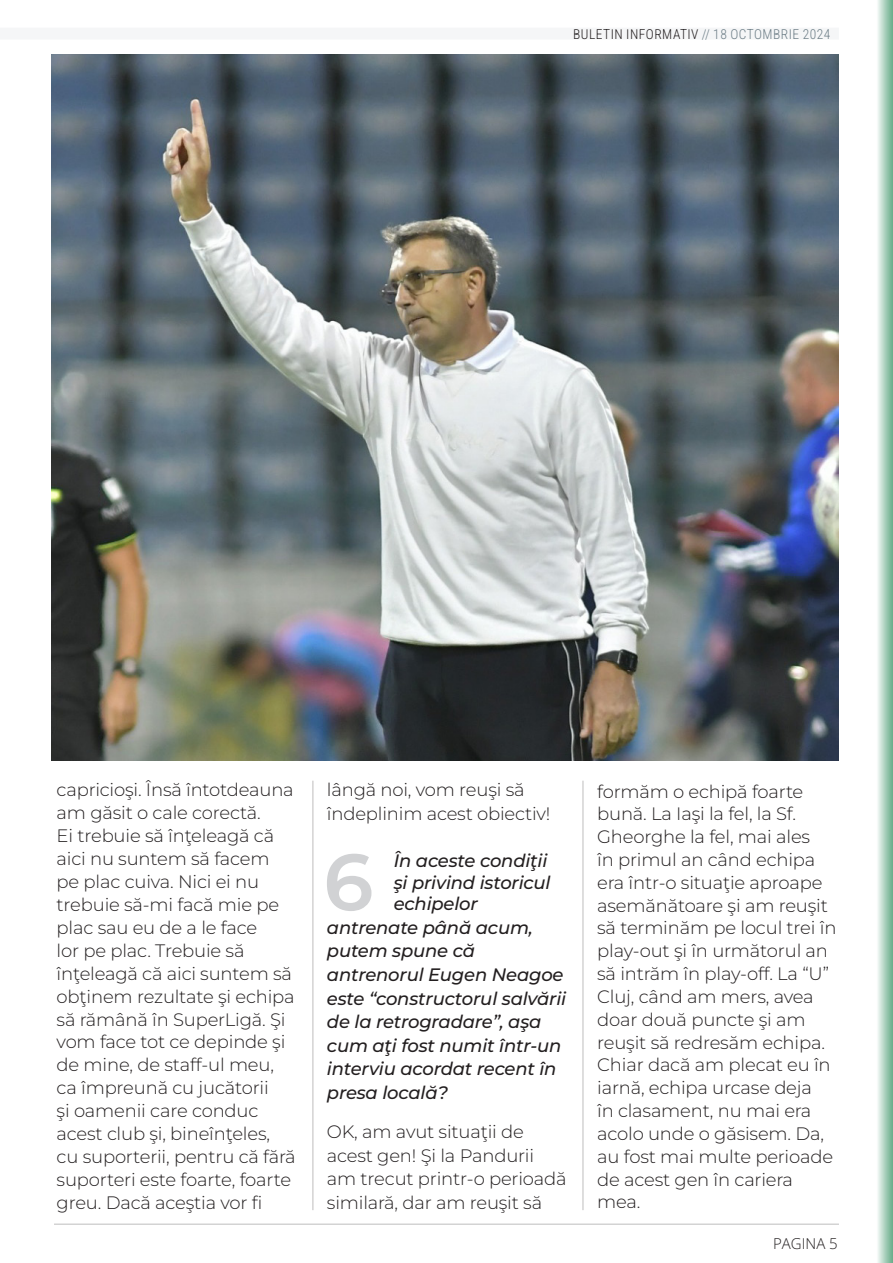
<style>
.page{position:relative;width:893px;height:1263px;background:#fff}
.page>*{position:absolute;margin:0;border:0;box-sizing:border-box;transform-origin:0 0}
.t1{font:600 79.65px "Montserrat";color:#d1d2d4}
.t2{font:300 18px/23px "Montserrat";letter-spacing:-.01em;color:#231f20}
.t3{font:italic 500 18px/23.5px "Montserrat";letter-spacing:-.01em;color:#231f20}
.t4{font:300 15px "Open Sans";color:#231f20}
.t5{font:300 13.5px "Roboto Condensed";letter-spacing:.035em;color:#231f20}
.s1{color:#6c7d86}
</style>
<div class="page">
<div style="left:0;top:28px;width:839px;height:12px;background:#f5f6f7"></div>
<img style="left:52px;top:54px;width:787px;height:707px">
<hr style="left:313px;top:781px;width:1px;height:429px;background:#231f20">
<hr style="left:583px;top:781px;width:1px;height:429px;background:#231f20">
<svg style="left:878px;top:0;width:15px;height:1263px;background:#a8cfbb"></svg>
<hr style="left:54px;top:1224px;width:785px;height:1px;background:#231f20">
<p class="t5" style="left:573px;top:24px;width:259px">BULETIN INFORMATIV <span class="s1">// 18 OCTOMBRIE 2024</span></p>
<p class="t2" style="left:57px;top:778px;width:241px">capricioşi. Însă întotdeauna am găsit o cale corectă.<br>Ei trebuie să înţeleagă că aici nu suntem să facem pe plac cuiva. Nici ei nu trebuie să-mi facă mie pe plac sau eu de a le face<br>lor pe plac. Trebuie să înţeleagă că aici suntem să obţinem rezultate şi echipa să rămână în SuperLigă. Şi vom face tot ce depinde şi de mine, de staff-ul meu, ca împreună cu jucătorii<br>şi oamenii care conduc acest club şi, bineînţeles, cu suporterii, pentru că fără suporteri este foarte, foarte greu. Dacă aceştia vor fi</p>
<p class="t2" style="left:327px;top:777px;width:225px;line-height:23.5px">lângă noi, vom reuşi să îndeplinim acest obiectiv!</p>
<p class="t1" style="left:323px;top:825px;width:51px">6</p>
<p class="t3" style="left:394px;top:849px;width:158px;line-height:21.6px">În aceste condiţii şi privind istoricul echipelor</p>
<p class="t3" style="left:327px;top:915px;width:241px">antrenate până acum, putem spune că antrenorul Eugen Neagoe este “constructorul salvării de la retrogradare”, aşa cum aţi fost numit într-un interviu acordat recent în presa locală?</p>
<p class="t2" style="left:327px;top:1119px;width:241px;line-height:23.5px">OK, am avut situaţii de acest gen! Şi la Pandurii am trecut printr-o perioadă similară, dar am reuşit să</p>
<p class="t2" style="left:597px;top:779px;width:241px">formăm o echipă foarte bună. La Iaşi la fel, la Sf.<br>Gheorghe la fel, mai ales<br>în primul an când echipa era într-o situaţie aproape asemănătoare şi am reuşit să terminăm pe locul trei în play-out şi în următorul an să intrăm în play-off. La “U”<br>Cluj, când am mers, avea doar două puncte şi am reuşit să redresăm echipa.<br>Chiar dacă am plecat eu în iarnă, echipa urcase deja<br>în clasament, nu mai era acolo unde o găsisem. Da, au fost mai multe perioade de acest gen în cariera mea.</p>
<p class="t4" style="left:773px;top:1233px;width:66px">PAGINA 5</p>
</div>
